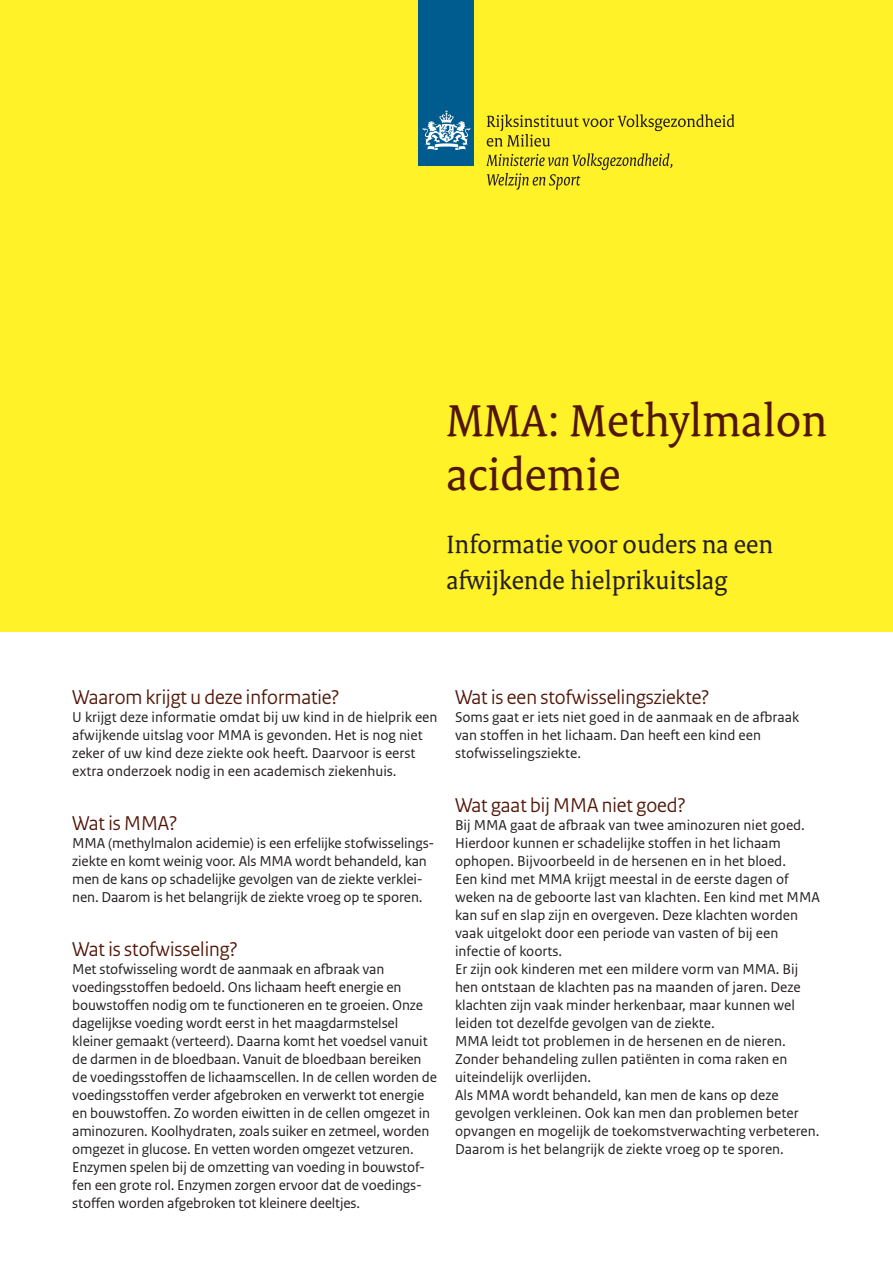
<style>
.page{position:relative;width:893px;height:1263px;background:#fff}
.page>*{position:absolute;margin:0;border:0;box-sizing:border-box;transform-origin:0 0}
._00_RIVM_Titel-2_DFK{font:48px/54px "Rijksoverheid Serif";color:#511607}
._02_RIVM_Subtitel_Om{font:27px/36px "Rijksoverheid Serif";color:#231f20}
._05_RIVM_Paragraafko{font:21px "Rijksoverheid Sans Heading";color:#511607}
._10_RIVM_Broodtekst{font:15px/18px "Rijksoverheid Sans Text";color:#231f20}
</style>
<div class="page">
<div style="left:0;top:0;width:893px;height:631px;background:#fff229"></div>
<div style="left:419px;top:0;width:55px;height:166px;background:#005b8f"></div>
<svg style="left:423px;top:110px;width:47px;height:40px"></svg>
<svg style="left:487px;top:114px;width:247px;height:33px"></svg>
<svg style="left:486px;top:153px;width:186px;height:37px"></svg>
<p class="_00_RIVM_Titel-2_DFK" style="left:446px;top:393px;width:383px">MMA: Methylmalon acidemie</p>
<p class="_02_RIVM_Subtitel_Om" style="left:446px;top:526px;width:328px">Informatie voor ouders na een afwijkende hielprikuitslag</p>
<p class="_05_RIVM_Paragraafko" style="left:72px;top:685px;width:269px">Waarom krijgt u deze informatie?</p>
<p class="_10_RIVM_Broodtekst" style="left:72px;top:708px;width:367px">U krijgt deze informatie omdat bij uw kind in de hielprik een afwijkende uitslag voor MMA is gevonden. Het is nog niet zeker of uw kind deze ziekte ook heeft. Daarvoor is eerst extra onderzoek nodig in een academisch ziekenhuis.</p>
<p class="_05_RIVM_Paragraafko" style="left:72px;top:811px;width:106px">Wat is MMA?</p>
<p class="_10_RIVM_Broodtekst" style="left:72px;top:834px;width:364px">MMA (methylmalon acidemie) is een erfelijke stofwisselings&shy;ziekte en komt weinig voor. Als MMA wordt behandeld, kan men de kans op schadelijke gevolgen van de ziekte verklei&shy;nen. Daarom is het belangrijk de ziekte vroeg op te sporen.</p>
<p class="_05_RIVM_Paragraafko" style="left:72px;top:937px;width:167px">Wat is stofwisseling?</p>
<p class="_10_RIVM_Broodtekst" style="left:72px;top:960px;width:366px">Met stofwisseling wordt de aanmaak en afbraak van voedingsstoffen bedoeld. Ons lichaam heeft energie en bouwstoffen nodig om te functioneren en te groeien. Onze dagelijkse voeding wordt eerst in het maagdarmstelsel kleiner gemaakt (verteerd). Daarna komt het voedsel vanuit de darmen in de bloedbaan. Vanuit de bloedbaan bereiken de voedingsstoffen de lichaamscellen. In de cellen worden de voedingsstoffen verder afgebroken en verwerkt tot energie en bouwstoffen. Zo worden eiwitten in de cellen omgezet in aminozuren. Koolhydraten, zoals suiker en zetmeel, worden omgezet in glucose. En vetten worden omgezet vetzuren.<br>Enzymen spelen bij de omzetting van voeding in bouwstof&shy;fen een grote rol. Enzymen zorgen ervoor dat de voedings&shy;stoffen worden afgebroken tot kleinere deeltjes.</p>
<p class="_05_RIVM_Paragraafko" style="left:455px;top:685px;width:256px">Wat is een stofwisselingsziekte?</p>
<p class="_10_RIVM_Broodtekst" style="left:455px;top:708px;width:346px">Soms gaat er iets niet goed in de aanmaak en de afbraak van stoffen in het lichaam. Dan heeft een kind een stofwisselingsziekte.</p>
<p class="_05_RIVM_Paragraafko" style="left:455px;top:793px;width:232px">Wat gaat bij MMA niet goed?</p>
<p class="_10_RIVM_Broodtekst" style="left:455px;top:816px;width:351px">Bij MMA gaat de afbraak van twee aminozuren niet goed.<br>Hierdoor kunnen er schadelijke stoffen in het lichaam ophopen. Bijvoorbeeld in de hersenen en in het bloed.</p>
<p class="_10_RIVM_Broodtekst" style="left:455px;top:870px;width:366px">Een kind met MMA krijgt meestal in de eerste dagen of weken na de geboorte last van klachten. Een kind met MMA kan suf en slap zijn en overgeven. Deze klachten worden vaak uitgelokt door een periode van vasten of bij een infectie of koorts.</p>
<p class="_10_RIVM_Broodtekst" style="left:455px;top:960px;width:347px">Er zijn ook kinderen met een mildere vorm van MMA. Bij hen ontstaan de klachten pas na maanden of jaren. Deze klachten zijn vaak minder herkenbaar, maar kunnen wel leiden tot dezelfde gevolgen van de ziekte.</p>
<p class="_10_RIVM_Broodtekst" style="left:455px;top:1032px;width:334px;text-align:justify">MMA leidt tot problemen in de hersenen en de nieren.<br>Zonder behandeling zullen patiënten in coma raken en uiteindelijk overlijden.</p>
<p class="_10_RIVM_Broodtekst" style="left:455px;top:1086px;width:366px">Als MMA wordt behandeld, kan men de kans op deze gevolgen verkleinen. Ook kan men dan problemen beter opvangen en mogelijk de toekomstverwachting verbeteren.<br>Daarom is het belangrijk de ziekte vroeg op te sporen.</p>
</div>
